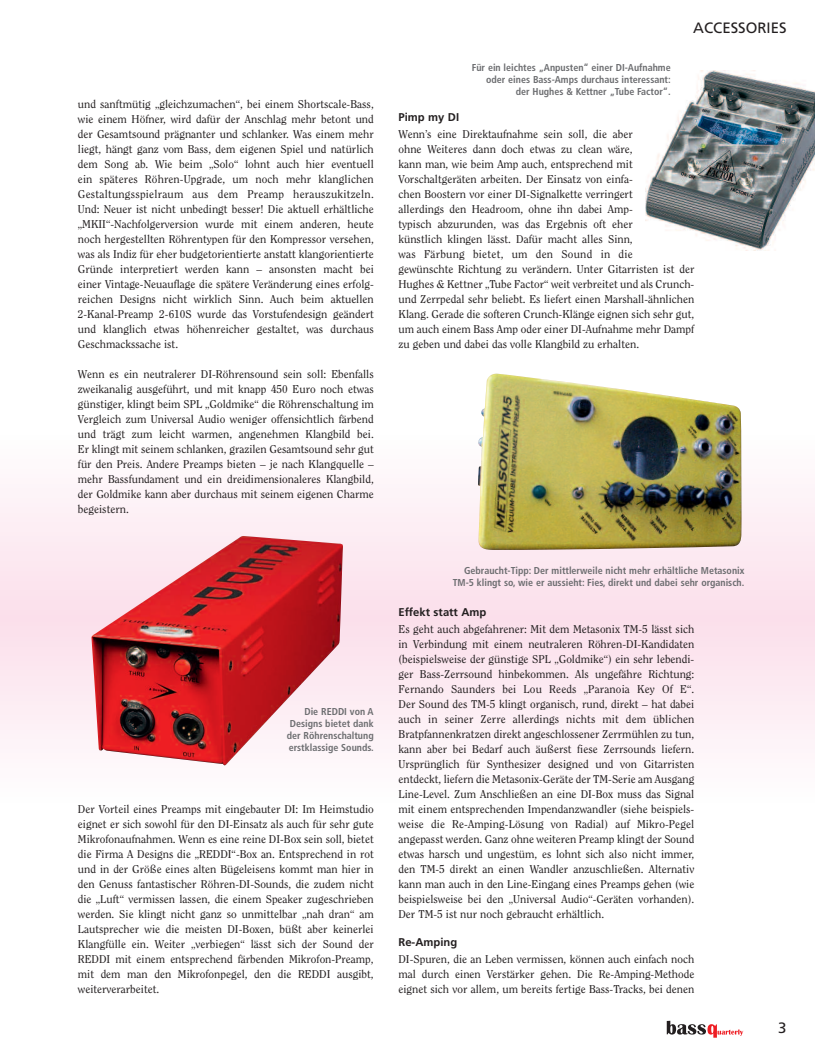
<style>
.page{position:relative;width:815px;height:1063px;background:#fff}
.page>*{position:absolute;margin:0;border:0;box-sizing:border-box;transform-origin:0 0}
.t1{font:15px "Frutiger";color:#231f20}
.t2{font:11.25px/15px "Clearface Std";color:#231f20;text-align:justify}
.t3{font:700 11.25px "Frutiger";color:#231f20}
.t4{font:700 condensed 10px/12px "Frutiger";color:#6c6d70;text-align:right}
</style>
<div class="page">
<svg style="left:0;top:488px;width:815px;height:261px"></svg>
<svg style="left:667px;top:1021px;width:76px;height:17px"></svg>
<img style="left:478px;top:373px;width:264px;height:177px">
<img style="left:91px;top:536px;width:252px;height:230px">
<img style="left:645px;top:70px;width:170px;height:180px">
<p class="t2" style="left:78px;top:97px;width:297px">und sanftmütig „gleichzumachen“, bei einem Shortscale-Bass, wie einem Höfner, wird dafür der Anschlag mehr betont und der Gesamtsound prägnanter und schlanker. Was einem mehr liegt, hängt ganz vom Bass, dem eigenen Spiel und natürlich dem Song ab. Wie beim „Solo“ lohnt auch hier eventuell ein späteres Röhren-Upgrade, um noch mehr klanglichen Gestaltungsspielraum aus dem Preamp herauszukitzeln.<br>Und: Neuer ist nicht unbedingt besser! Die aktuell erhältliche „MKII“-Nachfolgerversion wurde mit einem anderen, heute noch hergestellten Röhrentypen für den Kompressor versehen, was als Indiz für eher budgetorientierte anstatt klangorientierte Gründe interpretiert werden kann – ansonsten macht bei einer Vintage-Neuauflage die spätere Veränderung eines erfolg&shy;reichen Designs nicht wirklich Sinn. Auch beim aktuellen 2-Kanal-Preamp 2-610S wurde das Vorstufendesign geändert und klanglich etwas höhenreicher gestaltet, was durchaus Geschmackssache ist.</p>
<p class="t2" style="left:78px;top:367px;width:297px">Wenn es ein neutralerer DI-Röhrensound sein soll: Ebenfalls zweikanalig ausgeführt, und mit knapp 450 Euro noch etwas günstiger, klingt beim SPL „Goldmike“ die Röhrenschaltung im Vergleich zum Universal Audio weniger offensichtlich färbend und trägt zum leicht warmen, angenehmen Klangbild bei.<br>Er klingt mit seinem schlanken, grazilen Gesamtsound sehr gut für den Preis. Andere Preamps bieten – je nach Klangquelle – mehr Bassfundament und ein dreidimensionaleres Klangbild, der Goldmike kann aber durchaus mit seinem eigenen Charme begeistern.</p>
<p class="t4" style="left:287px;top:707px;width:88px;text-align:justify;text-indent:18px">Die REDDI von A Designs bietet dank der Röhrenschaltung erstklassige Sounds.</p>
<p class="t2" style="left:78px;top:802px;width:297px">Der Vorteil eines Preamps mit eingebauter DI: Im Heimstudio eignet er sich sowohl für den DI-Einsatz als auch für sehr gute Mikrofonaufnahmen. Wenn es eine reine DI-Box sein soll, bietet die Firma A Designs die „REDDI“-Box an. Entsprechend in rot und in der Größe eines alten Bügeleisens kommt man hier in den Genuss fantastischer Röhren-DI-Sounds, die zudem nicht die „Luft“ vermissen lassen, die einem Speaker zugeschrieben werden. Sie klingt nicht ganz so unmittelbar „nah dran“ am Lautsprecher wie die meisten DI-Boxen, büßt aber keinerlei Klangfülle ein. Weiter „verbiegen“ lässt sich der Sound der REDDI mit einem entsprechend färbenden Mikrofon-Preamp, mit dem man den Mikrofonpegel, den die REDDI ausgibt, weiterverarbeitet.</p>
<p class="t4" style="left:472px;top:63px;width:200px">Für ein leichtes „Anpusten“ einer DI-Aufnahme oder eines Bass-Amps durchaus interessant: der Hughes &amp; Kettner „Tube Factor“.</p>
<h1 class="t1" style="left:693px;top:21px;width:95px">ACCESSORIES</h1>
<p class="t3" style="left:399px;top:113px;width:62px">Pimp my DI</p>
<p class="t2" style="left:398px;top:127px;width:297px;text-align:left">Wenn’s eine Direktaufnahme sein soll, die aber<br>ohne Weiteres dann doch etwas zu clean wäre,<br>kann man, wie beim Amp auch, entsprechend mit Vorschaltgeräten arbeiten. Der Einsatz von einfa-<br>chen Boostern vor einer DI-Signalkette verringert<br>allerdings den Headroom, ohne ihn dabei Amp-<br>typisch abzurunden, was das Ergebnis oft eher<br>künstlich klingen lässt. Dafür macht alles Sinn,<br>was Färbung bietet, um den Sound in die<br>gewünschte Richtung zu verändern. Unter Gitarristen ist der Hughes &amp; Kettner „Tube Factor“ weit verbreitet und als Crunch&shy;und Zerrpedal sehr beliebt. Es liefert einen Marshall-ähnlichen Klang. Gerade die softeren Crunch-Klänge eignen sich sehr gut, um auch einem Bass Amp oder einer DI-Aufnahme mehr Dampf zu geben und dabei das volle Klangbild zu erhalten.</p>
<p class="t4" style="left:453px;top:565px;width:293px">Gebraucht-Tipp: Der mittlerweile nicht mehr erhältliche Metasonix<br>TM-5 klingt so, wie er aussieht: Fies, direkt und dabei sehr organisch.</p>
<p class="t3" style="left:398px;top:608px;width:89px">Effekt statt Amp</p>
<p class="t2" style="left:398px;top:622px;width:297px">Es geht auch abgefahrener: Mit dem Metasonix TM-5 lässt sich in Verbindung mit einem neutraleren Röhren-DI-Kandidaten (beispielsweise der günstige SPL „Goldmike“) ein sehr lebendi&shy;ger Bass-Zerrsound hinbekommen. Als ungefähre Richtung:<br>Fernando Saunders bei Lou Reeds „Paranoia Key Of E“.<br>Der Sound des TM-5 klingt organisch, rund, direkt – hat dabei auch in seiner Zerre allerdings nichts mit dem üblichen Bratpfannenkratzen direkt angeschlossener Zerrmühlen zu tun, kann aber bei Bedarf auch äußerst fiese Zerrsounds liefern.<br>Ursprünglich für Synthesizer designed und von Gitarristen entdeckt, liefern die Metasonix-Geräte der TM-Serie am Ausgang Line-Level. Zum Anschließen an eine DI-Box muss das Signal mit einem entsprechenden Impendanzwandler (siehe beispiels&shy;weise die Re-Amping-Lösung von Radial) auf Mikro-Pegel angepasst werden. Ganz ohne weiteren Preamp klingt der Sound etwas harsch und ungestüm, es lohnt sich also nicht immer, den TM-5 direkt an einen Wandler anzuschließen. Alternativ kann man auch in den Line-Eingang eines Preamps gehen (wie beispielsweise bei den „Universal Audio“-Geräten vorhanden).<br>Der TM-5 ist nur noch gebraucht erhältlich.</p>
<p class="t3" style="left:398px;top:938px;width:60px">Re-Amping</p>
<p class="t2" style="left:398px;top:952px;width:297px">DI-Spuren, die an Leben vermissen, können auch einfach noch mal durch einen Verstärker gehen. Die Re-Amping-Methode eignet sich vor allem, um bereits fertige Bass-Tracks, bei denen</p>
<h1 class="t1" style="left:778px;top:1022px;width:10px">3</h1>
</div>
